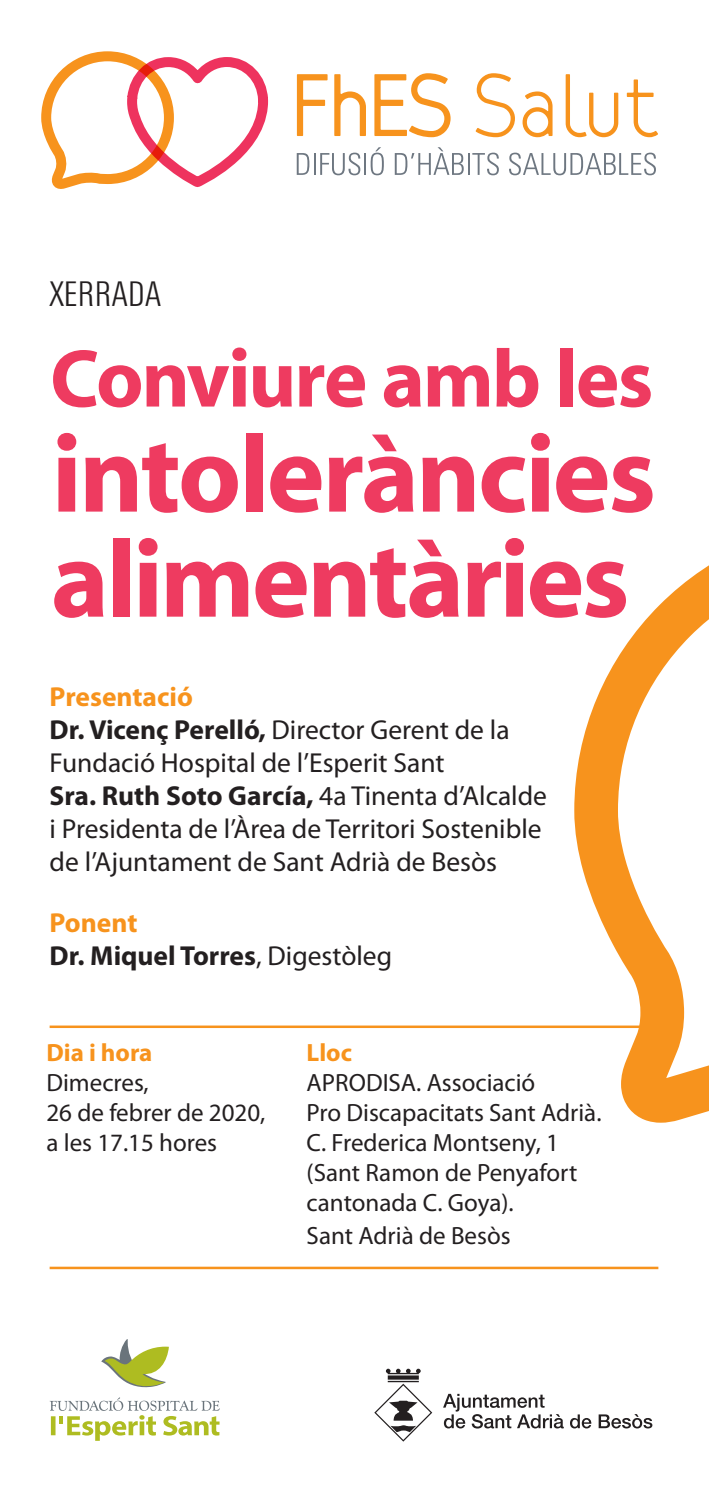
<style>
.page{position:relative;width:709px;height:1489px;background:#fff}
.page>*{position:absolute;margin:0;border:0;box-sizing:border-box;transform-origin:0 0}
.tit{font:110px/105px "Myriad Headline";letter-spacing:-.01em;color:#ee3b60}
.tit-2{font:82.5px "Myriad Headline";letter-spacing:-.01em;color:#ee3b60}
.t1{font:300 35px "Univers Condensed BQ";letter-spacing:.025em;color:#231f20}
.PONENTES{font:27.5px/33px "Myriad Pro";color:#231f20}
.PONENTES-2{font:700 27.5px "Myriad Pro";color:#231f20}
.verde{font:700 27.5px "Myriad Pro";color:#f7931d}
.INFO{font:25px/30px "Myriad Pro";color:#231f20}
.verde-2{font:700 25px "Myriad Pro";color:#f7931d}
.s1{font-weight:700}
.s2{font-weight:400}
</style>
<div class="page">
<svg style="left:574px;top:565px;width:135px;height:557px"></svg>
<svg style="left:297px;top:74px;width:30px;height:62px"></svg>
<svg style="left:334px;top:74px;width:32px;height:62px"></svg>
<svg style="left:374px;top:73px;width:76px;height:64px"></svg>
<svg style="left:475px;top:73px;width:40px;height:64px"></svg>
<svg style="left:522px;top:91px;width:30px;height:46px"></svg>
<svg style="left:565px;top:74px;width:53px;height:63px"></svg>
<svg style="left:627px;top:79px;width:31px;height:58px"></svg>
<svg style="left:297px;top:153px;width:12px;height:22px"></svg>
<hr style="left:314px;top:153px;width:2px;height:22px;background:#6e7781">
<svg style="left:320px;top:153px;width:40px;height:22px"></svg>
<hr style="left:364px;top:153px;width:2px;height:22px;background:#6e7781">
<svg style="left:370px;top:147px;width:14px;height:28px"></svg>
<svg style="left:395px;top:147px;width:68px;height:28px"></svg>
<hr style="left:467px;top:153px;width:2px;height:22px;background:#6e7781">
<svg style="left:472px;top:153px;width:27px;height:22px"></svg>
<svg style="left:509px;top:153px;width:147px;height:22px"></svg>
<svg style="left:41px;top:51px;width:227px;height:138px"></svg>
<svg style="left:50px;top:1397px;width:170px;height:43px"></svg>
<svg style="left:101px;top:1339px;width:68px;height:49px"></svg>
<svg style="left:570px;top:1414px;width:21px;height:14px"></svg>
<svg style="left:598px;top:1414px;width:54px;height:14px"></svg>
<svg style="left:443px;top:1393px;width:121px;height:35px"></svg>
<svg style="left:374px;top:1368px;width:58px;height:73px"></svg>
<hr style="left:50px;top:1025px;width:608px;height:2px;background:#f7931d">
<hr style="left:50px;top:1266px;width:608px;height:3px;background:#f7931d">
<h3 class="t1" style="left:49px;top:274px;width:113px">XERRADA</h3>
<p class="tit-2" style="left:51px;top:336px;width:603px">Conviure amb les</p>
<p class="tit" style="left:52px;top:426px;width:605px">intoleràncies alimentàries</p>
<p class="verde" style="left:50px;top:678px;width:145px">Presentació</p>
<p class="PONENTES" style="left:50px;top:712px;width:461px"><span class="s1">Dr. Vicenç Perelló,</span> Director Gerent de la<br>Fundació Hospital de l’Esperit Sant</p>
<p class="PONENTES-2" style="left:50px;top:777px;width:499px">Sra. Ruth Soto García, <span class="s2">4a Tinenta d’Alcalde</span></p>
<p class="PONENTES" style="left:50px;top:811px;width:493px">i Presidenta de l’Àrea de Territori Sostenible de l’Ajuntament de Sant Adrià de Besòs</p>
<p class="verde" style="left:50px;top:905px;width:89px">Ponent</p>
<p class="PONENTES-2" style="left:50px;top:938px;width:344px">Dr. Miquel Torres<span class="s2">, Digestòleg</span></p>
<p class="verde-2" style="left:46px;top:1036px;width:108px">Dia i hora</p>
<p class="INFO" style="left:46px;top:1067px;width:104px">Dimecres,</p>
<p class="INFO" style="left:46px;top:1097px;width:220px">26 de febrer de 2020,</p>
<p class="INFO" style="left:46px;top:1127px;width:172px">a les 17.15 hores</p>
<p class="verde-2" style="left:306px;top:1036px;width:47px">Lloc</p>
<p class="INFO" style="left:306px;top:1067px;width:296px">APRODISA. Associació<br>Pro Discapacitats Sant Adrià.</p>
<p class="INFO" style="left:306px;top:1127px;width:272px">C. Frederica Montseny, 1 (Sant Ramon de Penyafort cantonada C. Goya).</p>
<p class="INFO" style="left:306px;top:1220px;width:205px">Sant Adrià de Besòs</p>
</div>
